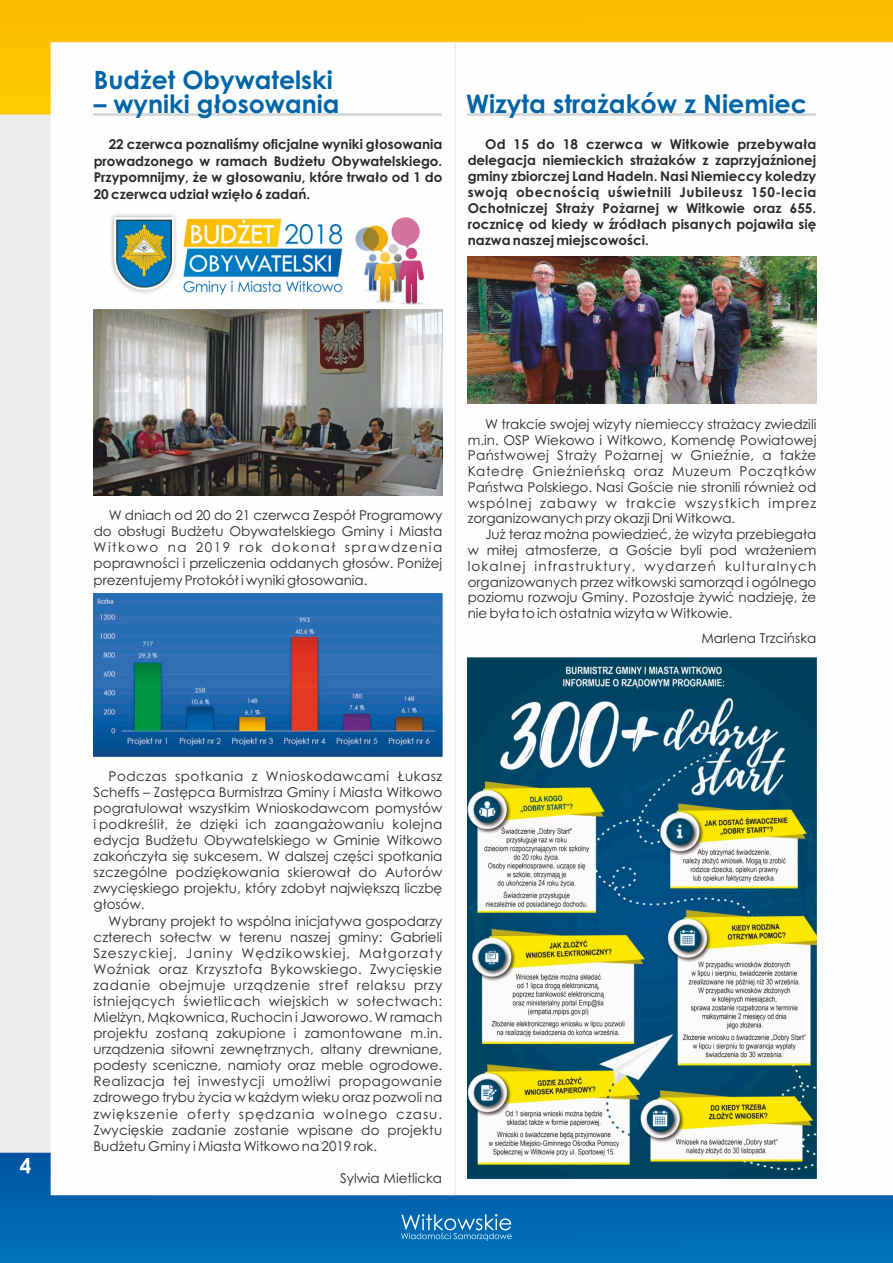
<style>
.page{position:relative;width:893px;height:1263px;background:#fff}
.page>*{position:absolute;margin:0;border:0;box-sizing:border-box;transform-origin:0 0}
.t1{font:700 25.5px "Century Gothic";color:#0065a7}
.t2{font:700 25.2px "Century Gothic";color:#0065a7}
.t3{font:13.5px/16px "Century Gothic";color:#2a2a29;text-align:justify}
.t4{font:700 13.5px/16px "Century Gothic";color:#2a2a29;text-align:justify}
</style>
<div class="page">
<img style="left:0;top:0;width:893px;height:1263px">
<svg style="left:401px;top:1214px;width:111px;height:27px;background:#3287c1"></svg>
<svg style="left:20px;top:1158px;width:11px;height:15px"></svg>
<hr style="left:94px;top:114px;width:348px;height:2px;background:#d9dada">
<img style="left:106px;top:208px;width:319px;height:96px">
<hr style="left:468px;top:114px;width:348px;height:2px;background:#d9dada">
<img style="left:468px;top:257px;width:348px;height:146px">
<img style="left:468px;top:657px;width:349px;height:521px">
<img style="left:94px;top:309px;width:348px;height:187px">
<img style="left:94px;top:594px;width:348px;height:162px">
<hr style="left:455px;top:43px;width:1px;height:1151px;background:#ececec">
<h2 class="t2" style="left:94px;top:70px;width:241px">Budżet Obywatelski</h2>
<h2 class="t2" style="left:94px;top:94px;width:247px">– wyniki głosowania</h2>
<p class="t4" style="left:94px;top:138px;width:350px;text-indent:15px">22 czerwca poznaliśmy oficjalne wyniki głosowania prowadzonego w ramach Budżetu Obywatelskiego.<br>Przypomnijmy, że w głosowaniu, które trwało od 1 do 20 czerwca udział wzięło 6 zadań.</p>
<h1 class="t1" style="left:466px;top:94px;width:343px">Wizyta strażaków z Niemiec</h1>
<p class="t4" style="left:468px;top:137px;width:350px;text-indent:17px">Od 15 do 18 czerwca w Witkowie przebywała delegacja niemieckich strażaków z zaprzyjaźnionej gminy zbiorczej Land Hadeln. Nasi Niemieccy koledzy swoją obecnością uświetnili Jubileusz 150-lecia Ochotniczej Straży Pożarnej w Witkowie oraz 655. rocznicę od kiedy w źródłach pisanych pojawiła się nazwa naszej miejscowości.</p>
<p class="t3" style="left:94px;top:508px;width:350px;text-indent:15px">W dniach od 20 do 21 czerwca Zespół Programowy do obsługi Budżetu Obywatelskiego Gminy i Miasta Witkowo na 2019 rok dokonał sprawdzenia poprawności i przeliczenia oddanych głosów. Poniżej prezentujemy Protokół i wyniki głosowania.</p>
<p class="t3" style="left:468px;top:417px;width:350px;text-indent:17px">W trakcie swojej wizyty niemieccy strażacy zwiedzili m.in. OSP Wiekowo i Witkowo, Komendę Powiatowej Państwowej Straży Pożarnej w Gnieźnie, a także Katedrę Gnieźnieńską oraz Muzeum Początków Państwa Polskiego. Nasi Goście nie stronili również od wspólnej zabawy w trakcie wszystkich imprez zorganizowanych przy okazji Dni Witkowa.</p>
<p class="t3" style="left:468px;top:528px;width:350px;text-indent:17px">Już teraz można powiedzieć, że wizyta przebiegała w miłej atmosferze, a Goście byli pod wrażeniem lokalnej infrastruktury, wydarzeń kulturalnych organizowanych przez witkowski samorząd i ogólnego poziomu rozwoju Gminy. Pozostaje żywić nadzieję, że nie była to ich ostatnia wizyta w Witkowie.</p>
<p class="t3" style="left:701px;top:631px;width:116px">Marlena Trzcińska</p>
<p class="t3" style="left:94px;top:769px;width:350px;text-indent:15px">Podczas spotkania z Wnioskodawcami Łukasz Scheffs – Zastępca Burmistrza Gminy i Miasta Witkowo pogratulował wszystkim Wnioskodawcom pomysłów i podkreślił, że dzięki ich zaangażowaniu kolejna edycja Budżetu Obywatelskiego w Gminie Witkowo zakończyła się sukcesem. W dalszej części spotkania szczególne podziękowania skierował do Autorów zwycięskiego projektu, który zdobył największą liczbę głosów.</p>
<p class="t3" style="left:94px;top:914px;width:350px;text-indent:15px">Wybrany projekt to wspólna inicjatywa gospodarzy czterech sołectw w terenu naszej gminy: Gabrieli Szeszyckiej, Janiny Wędzikowskiej, Małgorzaty Woźniak oraz Krzysztofa Bykowskiego. Zwycięskie zadanie obejmuje urządzenie stref relaksu przy istniejących świetlicach wiejskich w sołectwach:<br>Mielżyn, Mąkownica, Ruchocin i Jaworowo. W ramach projektu zostaną zakupione i zamontowane m.in. urządzenia siłowni zewnętrznych, altany drewniane, podesty sceniczne, namioty oraz meble ogrodowe.<br>Realizacja tej inwestycji umożliwi propagowanie zdrowego trybu życia w każdym wieku oraz pozwoli na zwiększenie oferty spędzania wolnego czasu.<br>Zwycięskie zadanie zostanie wpisane do projektu Budżetu Gminy i Miasta Witkowo na 2019 rok.</p>
<p class="t3" style="left:340px;top:1171px;width:104px">Sylwia Mietlicka</p>
</div>
